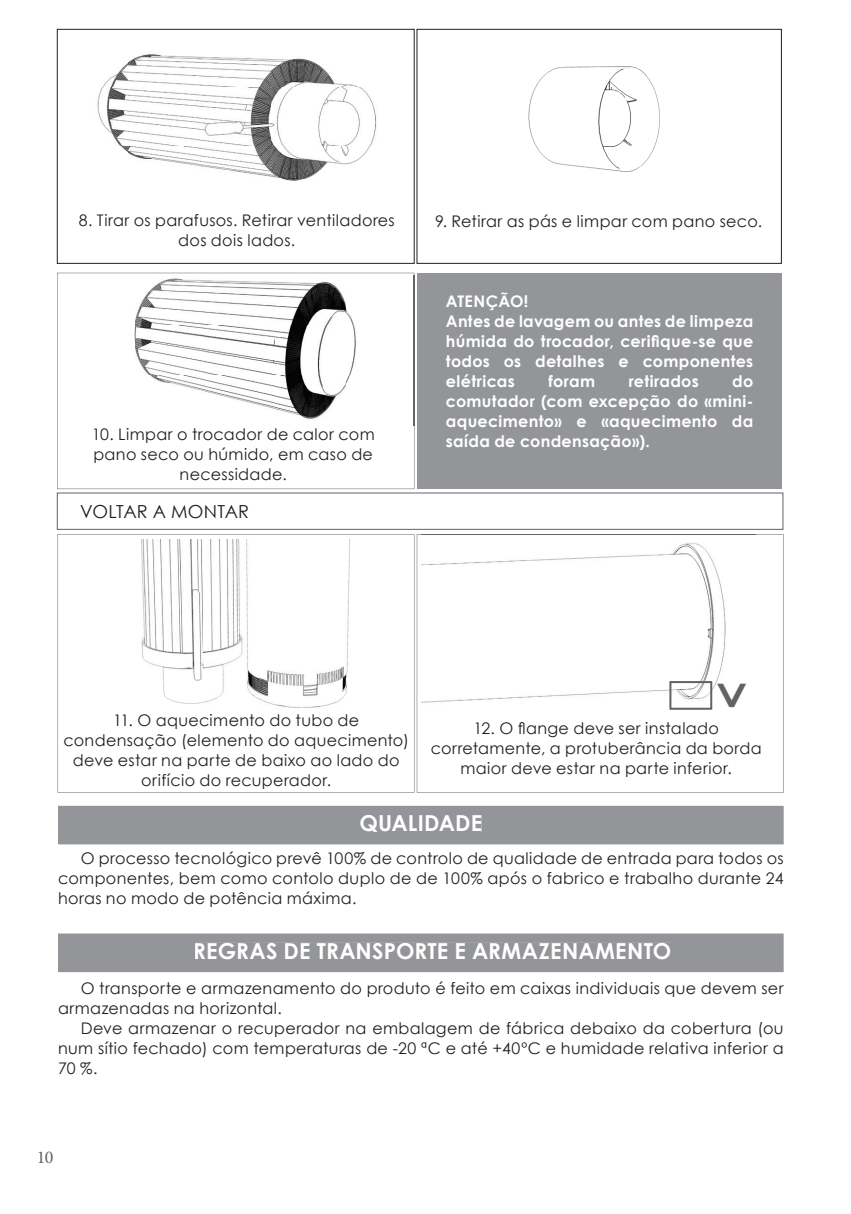
<style>
.page{position:relative;width:851px;height:1214px;background:#fff}
.page>*{position:absolute;margin:0;border:0;box-sizing:border-box;transform-origin:0 0}
.t1{font:700 48px "Century Gothic";color:#636366}
.t2{font:700 22px "Century Gothic";letter-spacing:.005em;color:#fff}
.t3{font:18px "Century Gothic";letter-spacing:.01em;color:#231f20}
.t4{font:18px "Minion Pro";color:#636366}
.t5{font:16px/20px "Century Gothic";letter-spacing:.02em;color:#231f20;text-align:center}
.t6{font:700 16px/20px "Century Gothic";letter-spacing:.02em;color:#fff}
</style>
<div class="page">
<div style="left:58px;top:933px;width:725px;height:39px;background:#939598"></div>
<div style="left:195px;top:942px;width:476px;height:17px;background:#939598"></div>
<div style="left:417px;top:273px;width:364px;height:215px;background:#939598"></div>
<div style="left:58px;top:805px;width:725px;height:39px;background:#939598"></div>
<div style="left:360px;top:815px;width:121px;height:17px;background:#939598"></div>
<svg style="left:57px;top:273px;width:357px;height:216px"></svg>
<img style="left:141px;top:539px;width:209px;height:169px">
<svg style="left:416px;top:534px;width:367px;height:258px"></svg>
<img style="left:421px;top:534px;width:334px;height:186px">
<div style="left:669px;top:681px;width:43px;height:28px;border:2px solid #636366"></div>
<img style="left:66px;top:275px;width:349px;height:151px">
<img style="left:97px;top:54px;width:280px;height:127px">
<div style="left:57px;top:29px;width:357px;height:234px;border:1px solid #231f20"></div>
<img style="left:528px;top:66px;width:132px;height:106px">
<div style="left:416px;top:29px;width:365px;height:234px;border:1px solid #231f20"></div>
<p class="t5" style="left:79px;top:210px;width:317px">8. Tirar os parafusos. Retirar ventiladores dos dois lados.</p>
<p class="t5" style="left:435px;top:211px;width:328px">9. Retirar as pás e limpar com pano seco.</p>
<p class="t5" style="left:92px;top:424px;width:284px">10. Limpar o trocador de calor com pano seco ou húmido, em caso de necessidade.</p>
<p class="t3" style="left:80px;top:499px;width:170px">VOLTAR A MONTAR</p>
<p class="t6" style="left:446px;top:290px;width:309px">ATENÇÃO!<br>Antes de lavagem ou antes de limpeza húmida do trocador, cerifique-se que todos os detalhes e componentes elétricas</p>
<p class="t6" style="left:548px;top:370px;width:48px">foram</p>
<p class="t6" style="left:628px;top:370px;width:71px">retirados</p>
<p class="t6" style="left:446px;top:370px;width:309px;text-align:justify;text-indent:286px">do comutador (com excepção do «mini&shy;aquecimento» e «aquecimento da saída de condensação»).</p>
<h1 class="t1" style="left:767px;top:681px;width:30px;rotate:90deg">&gt;</h1>
<p class="t5" style="left:63px;top:709px;width:347px">11. O aquecimento do tubo de condensação (elemento do aquecimento) deve estar na parte de baixo ao lado do orifício do recuperador.</p>
<p class="t5" style="left:430px;top:717px;width:332px">12. O flange deve ser instalado corretamente, a protuberância da borda maior deve estar na parte inferior.</p>
<h2 class="t2" style="left:359px;top:806px;width:124px">QUALIDADE</h2>
<p class="t5" style="left:58px;top:847px;width:727px;text-align:justify;text-indent:23px">O processo tecnológico prevê 100% de controlo de qualidade de entrada para todos os componentes, bem como contolo duplo de de 100% após o fabrico e trabalho durante 24 horas no modo de potência máxima.</p>
<h2 class="t2" style="left:193px;top:934px;width:479px">REGRAS DE TRANSPORTE E ARMAZENAMENTO</h2>
<p class="t5" style="left:58px;top:977px;width:727px;text-align:left;text-indent:23px">O transporte e armazenamento do produto é feito em caixas individuais que devem ser armazenadas na horizontal.</p>
<p class="t5" style="left:58px;top:1017px;width:727px;text-align:justify;text-indent:23px">Deve armazenar o recuperador na embalagem de fábrica debaixo da cobertura (ou num sítio fechado) com temperaturas de -20 ªC e até +40ºC e humidade relativa inferior a 70 %.</p>
<p class="t4" style="left:37px;top:1144px;width:18px">10</p>
</div>
